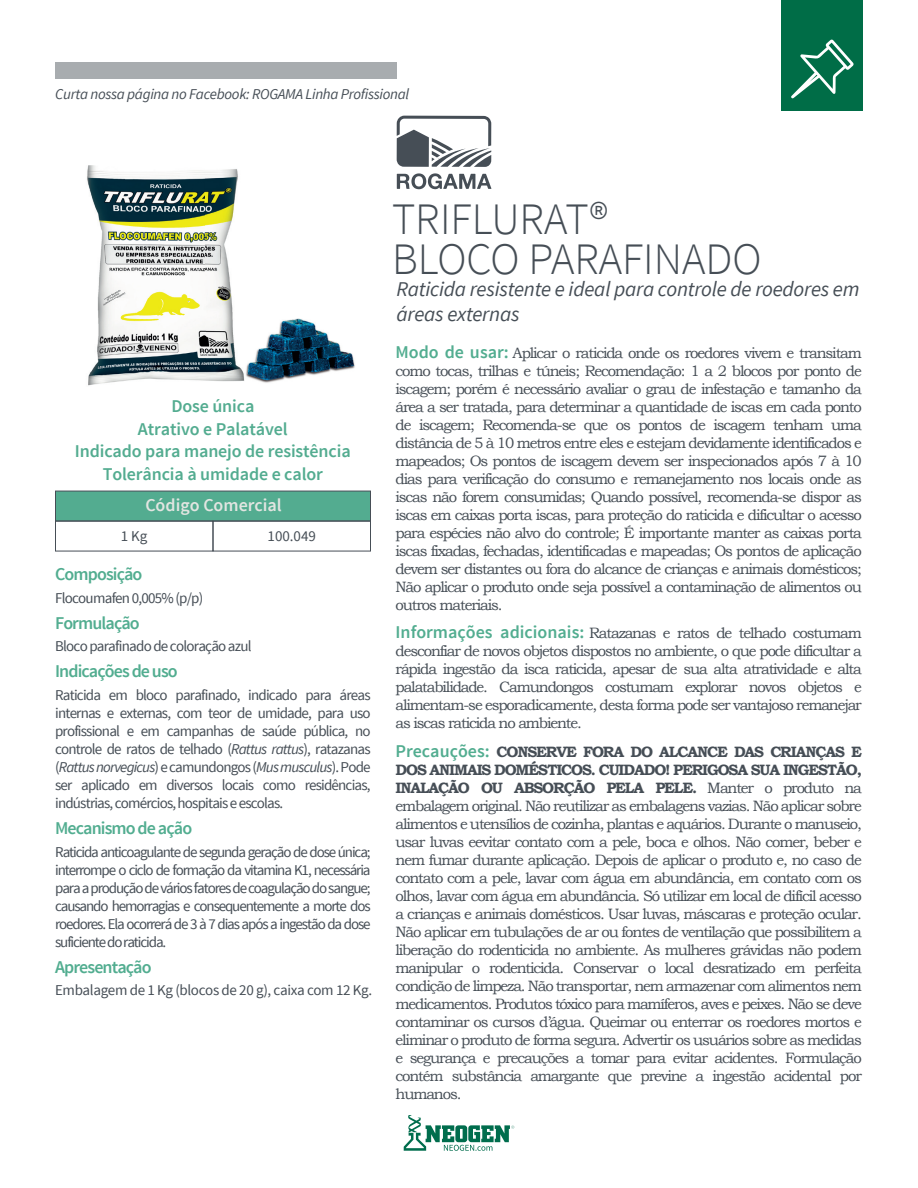
<style>
.page{position:relative;width:918px;height:1188px;background:#fff}
.page>*{position:absolute;margin:0;border:0;box-sizing:border-box;transform-origin:0 0}
.t1{font:300 45px/40.5px "Source Sans Pro";color:#464e56}
.t2{font:italic 21px/25.2px "Source Sans Pro";letter-spacing:-.01em;color:#464e56}
.t3{font:600 18px/22.5px "Source Sans Pro";letter-spacing:-.005em;color:#53ac90;text-align:center}
.t4{font:600 18px "Source Sans Pro";letter-spacing:-.05em;color:#52ad90}
.t5{font:600 18px "Source Sans Pro";color:#e2e5e1}
.t6{font:15px/18px "Bookman Old Style";letter-spacing:-.075em;color:#464e56;text-align:justify}
.t7{font:15px/18px "Source Sans Pro";letter-spacing:-.055em;color:#464e56;text-align:justify}
.t8{font:italic 15px "Source Sans Pro";letter-spacing:-.02em;color:#464e56}
.t9{font:15px "Source Sans Pro";letter-spacing:-.025em;color:#464e56}
.s1{font-style:italic}
.s2{font-family:"Source Sans Pro";font-weight:600;font-size:18px;color:#52ad90}
.s3{font-weight:700}
</style>
<div class="page">
<div style="left:782px;top:0;width:81px;height:110px;background:#006d47"></div>
<div style="left:55px;top:62px;width:342px;height:16px;background:#a8acaf"></div>
<svg style="left:397px;top:116px;width:94px;height:73px"></svg>
<svg style="left:791px;top:39px;width:63px;height:59px"></svg>
<svg style="left:404px;top:1115px;width:110px;height:36px"></svg>
<div style="left:55px;top:491px;width:316px;height:30px;background:#53ac90;border:1px solid #464e56"></div>
<div style="left:55px;top:521px;width:158px;height:30px;border:1px solid #464e56"></div>
<div style="left:213px;top:521px;width:158px;height:30px;border:1px solid #464e56"></div>
<img style="left:87px;top:166px;width:158px;height:220px">
<img style="left:246px;top:318px;width:109px;height:65px">
<p class="t8" style="left:55px;top:85px;width:356px">Curta nossa página no Facebook: ROGAMA Linha Profissional</p>
<p class="t3" style="left:75px;top:396px;width:277px">Dose única<br>Atrativo e Palatável<br>Indicado para manejo de resistência<br>Tolerância à umidade e calor</p>
<p class="t5" style="left:145px;top:493px;width:138px">Código Comercial</p>
<p class="t7" style="left:121px;top:528px;width:28px">1 Kg</p>
<p class="t7" style="left:268px;top:528px;width:50px">100.049</p>
<p class="t4" style="left:55px;top:563px;width:89px">Composição</p>
<p class="t7" style="left:55px;top:589px;width:150px">Flocoumafen 0,005% (p/p)</p>
<p class="t4" style="left:55px;top:611px;width:86px">Formulação</p>
<p class="t7" style="left:55px;top:638px;width:198px">Bloco parafinado de coloração azul</p>
<p class="t4" style="left:55px;top:660px;width:124px">Indicações de uso</p>
<p class="t7" style="left:55px;top:686px;width:317px">Raticida em bloco parafinado, indicado para áreas internas e externas, com teor de umidade, para uso profissional e em campanhas de saúde pública, no controle de ratos de telhado (<span class="s1">Rattus rattus</span>), ratazanas (<span class="s1">Rattus norvegicus</span>) e camundongos (<span class="s1">Mus musculus</span>). Pode ser aplicado em diversos locais como residências, indústrias, comércios, hospitais e escolas.</p>
<p class="t4" style="left:55px;top:817px;width:139px">Mecanismo de ação</p>
<p class="t7" style="left:55px;top:843px;width:317px">Raticida anticoagulante de segunda geração de dose única; interrompe o ciclo de formação da vitamina K1, necessária para a produção de vários fatores de coagulação do sangue; causando hemorragias e consequentemente a morte dos roedores. Ela ocorrerá de 3 à 7 dias após a ingestão da dose suficiente do raticida.</p>
<p class="t4" style="left:55px;top:955px;width:98px">Apresentação</p>
<p class="t9" style="left:55px;top:981px;width:318px">Embalagem de 1 Kg (blocos de 20 g), caixa com 12 Kg.</p>
<h1 class="t1" style="left:392px;top:199px;width:371px">TRIFLURAT®<br>BLOCO PARAFINADO</h1>
<h2 class="t2" style="left:397px;top:277px;width:465px">Raticida resistente e ideal para controle de roedores em áreas externas</h2>
<p class="t6" style="left:396px;top:344px;width:468px"><span class="s2">Modo de usar:</span> Aplicar o raticida onde os roedores vivem e transitam como tocas, trilhas e túneis; Recomendação: 1 a 2 blocos por ponto de iscagem; porém é necessário avaliar o grau de infestação e tamanho da área a ser tratada, para determinar a quantidade de iscas em cada ponto de iscagem; Recomenda-se que os pontos de iscagem tenham uma distância de 5 à 10 metros entre eles e estejam devidamente identificados e mapeados; Os pontos de iscagem devem ser inspecionados após 7 à 10 dias para verificação do consumo e remanejamento nos locais onde as iscas não forem consumidas; Quando possível, recomenda-se dispor as iscas em caixas porta iscas, para proteção do raticida e dificultar o acesso para espécies não alvo do controle; É importante manter as caixas porta iscas fixadas, fechadas, identificadas e mapeadas; Os pontos de aplicação devem ser distantes ou fora do alcance de crianças e animais domésticos; Não aplicar o produto onde seja possível a contaminação de alimentos ou outros materiais.</p>
<p class="t6" style="left:396px;top:624px;width:468px"><span class="s2">Informações adicionais:</span> Ratazanas e ratos de telhado costumam desconfiar de novos objetos dispostos no ambiente, o que pode dificultar a rápida ingestão da isca raticida, apesar de sua alta atratividade e alta palatabilidade. Camundongos costumam explorar novos objetos e alimentam-se esporadicamente, desta forma pode ser vantajoso remanejar as iscas raticida no ambiente.</p>
<p class="t6" style="left:396px;top:743px;width:468px"><span class="s2">Precauções:</span> <span class="s3">CONSERVE FORA DO ALCANCE DAS CRIANÇAS E DOS ANIMAIS DOMÉSTICOS. CUIDADO! PERIGOSA SUA INGESTÃO, INALAÇÃO OU ABSORÇÃO PELA PELE.</span> Manter o produto na embalagem original. Não reutilizar as embalagens vazias. Não aplicar sobre alimentos e utensílios de cozinha, plantas e aquários. Durante o manuseio, usar luvas eevitar contato com a pele, boca e olhos. Não comer, beber e nem fumar durante aplicação. Depois de aplicar o produto e, no caso de contato com a pele, lavar com água em abundância, em contato com os olhos, lavar com água em abundância. Só utilizar em local de difícil acesso a crianças e animais domésticos. Usar luvas, máscaras e proteção ocular.<br>Não aplicar em tubulações de ar ou fontes de ventilação que possibilitem a liberação do rodenticida no ambiente. As mulheres grávidas não podem manipular o rodenticida. Conservar o local desratizado em perfeita condição de limpeza. Não transportar, nem armazenar com alimentos nem medicamentos. Produtos tóxico para mamíferos, aves e peixes. Não se deve contaminar os cursos d’água. Queimar ou enterrar os roedores mortos e eliminar o produto de forma segura. Advertir os usuários sobre as medidas e segurança e precauções a tomar para evitar acidentes. Formulação contém substância amargante que previne a ingestão acidental por humanos.</p>
</div>
